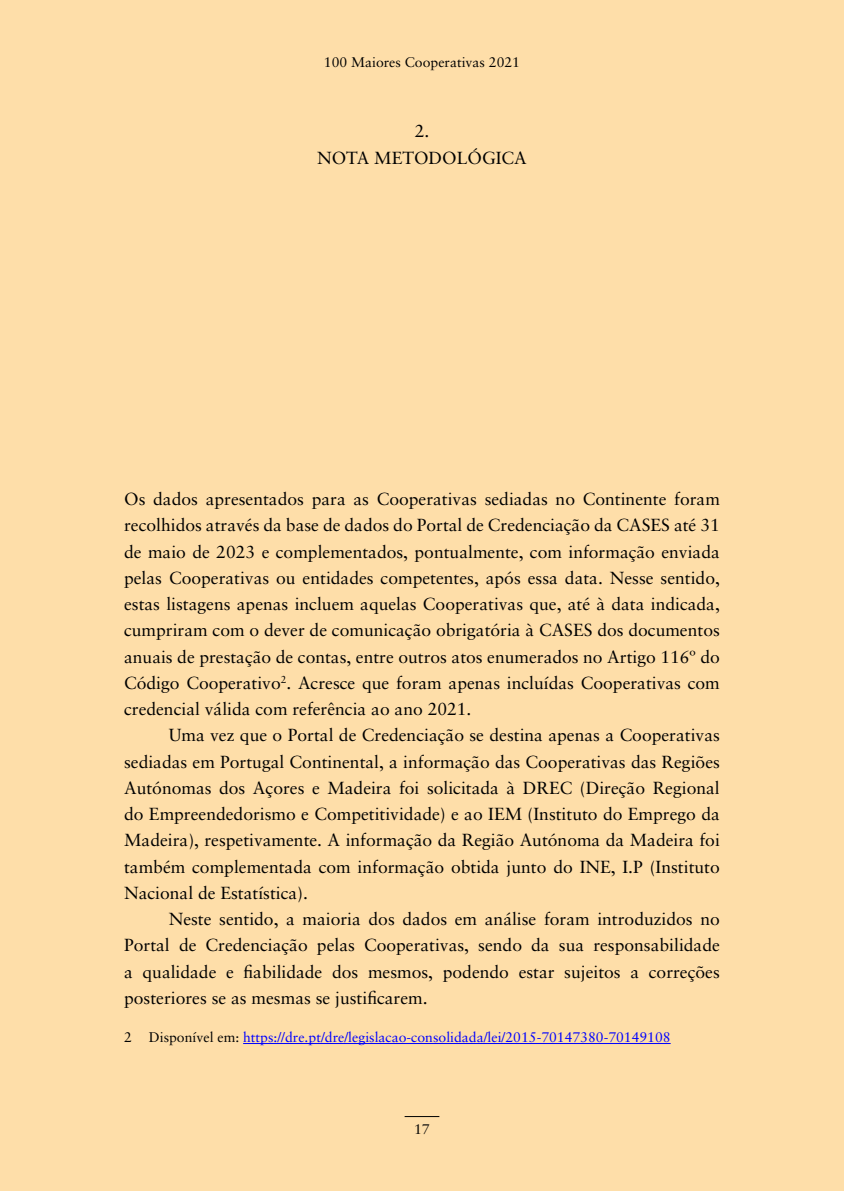
<style>
.page{position:relative;width:844px;height:1191px;background:#fff}
.page>*{position:absolute;margin:0;border:0;box-sizing:border-box;transform-origin:0 0}
.t1{font:17.5px/26.2px "Sabon LT Pro";color:#000;text-align:justify}
.t2{font:14px "Sabon LT Pro";color:#00f}
.t3{font:14px "Sabon LT Pro";color:#000}
.s1{color:#000}
</style>
<div class="page">
<div style="left:0;top:0;width:843px;height:1191px;background:#fedea9"></div>
<hr style="left:404px;top:1116px;width:35px;height:1px;background:#000">
<hr style="left:243px;top:1043px;width:427px;height:1px;background:#00f">
<p class="t3" style="left:324px;top:53px;width:198px">100 Maiores Cooperativas 2021</p>
<p class="t1" style="left:317px;top:118px;width:211px;text-align:center">2.<br>NOTA METODOLÓGICA</p>
<p class="t1" style="left:124px;top:485px;width:597px">Os dados apresentados para as Cooperativas sediadas no Continente foram recolhidos através da base de dados do Portal de Credenciação da CASES até 31 de maio de 2023 e complementados, pontualmente, com informação enviada pelas Cooperativas ou entidades competentes, após essa data. Nesse sentido, estas listagens apenas incluem aquelas Cooperativas que, até à data indicada, cumpriram com o dever de comunicação obrigatória à CASES dos documentos anuais de prestação de contas, entre outros atos enumerados no Artigo 116º do Código Cooperativo<sup>2</sup>. Acresce que foram apenas incluídas Cooperativas com credencial válida com referência ao ano 2021.</p>
<p class="t1" style="left:124px;top:721px;width:597px;text-indent:45px">Uma vez que o Portal de Credenciação se destina apenas a Cooperativas sediadas em Portugal Continental, a informação das Cooperativas das Regiões Autónomas dos Açores e Madeira foi solicitada à DREC (Direção Regional do Empreendedorismo e Competitividade) e ao IEM (Instituto do Emprego da Madeira), respetivamente. A informação da Região Autónoma da Madeira foi também complementada com informação obtida junto do INE, I.P (Instituto Nacional de Estatística).</p>
<p class="t1" style="left:124px;top:905px;width:597px;text-indent:45px">Neste sentido, a maioria dos dados em análise foram introduzidos no Portal de Credenciação pelas Cooperativas, sendo da sua responsabilidade a qualidade e fiabilidade dos mesmos, podendo estar sujeitos a correções posteriores se as mesmas se justificarem.</p>
<p class="t2" style="left:124px;top:1028px;width:548px"><span class="s1">2 Disponível em:</span> https://dre.pt/dre/legislacao-consolidada/lei/2015-70147380-70149108</p>
<p class="t3" style="left:414px;top:1120px;width:17px">17</p>
</div>
